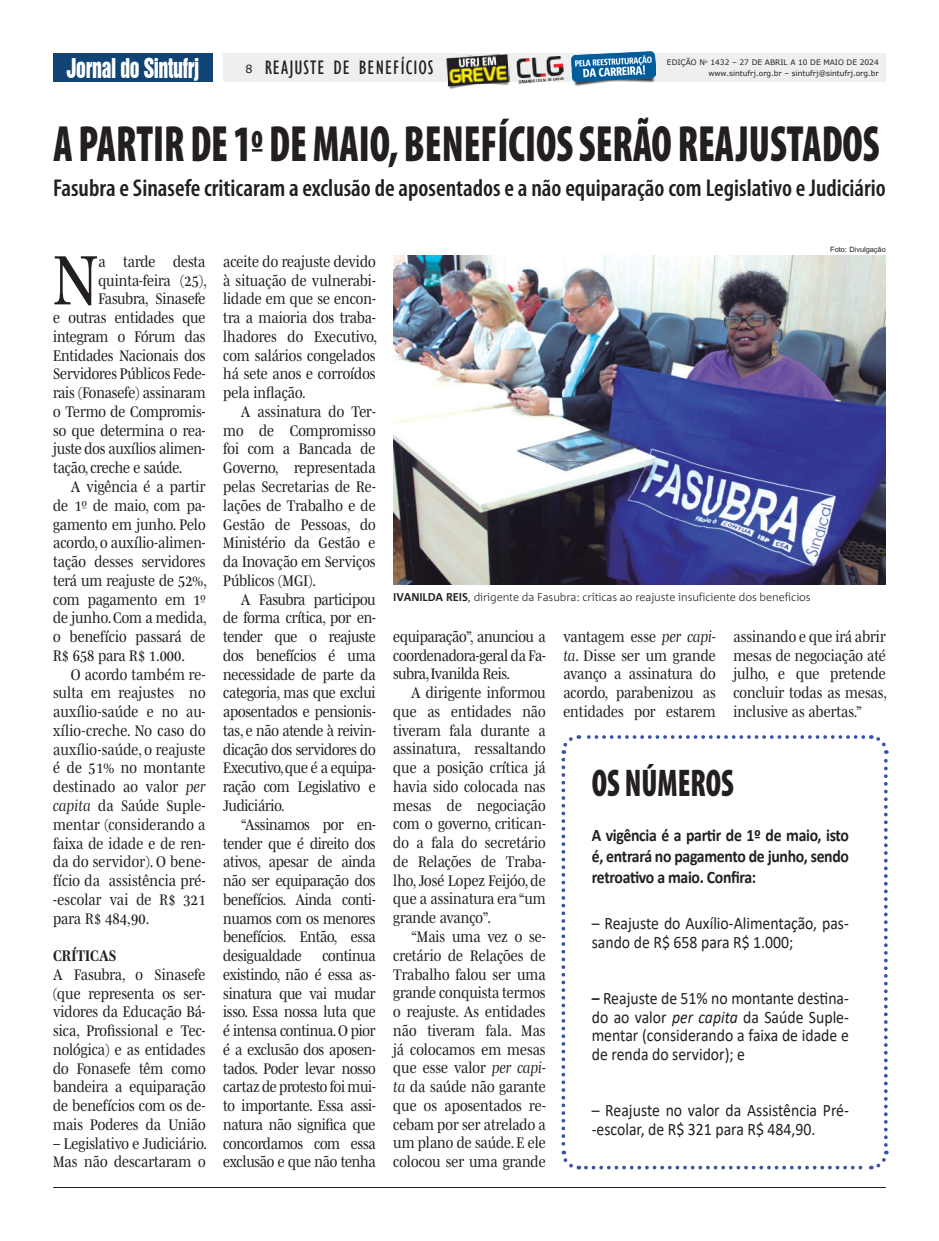
<style>
.page{position:relative;width:939px;height:1241px;background:#fff}
.page>*{position:absolute;margin:0;border:0;box-sizing:border-box;transform-origin:0 0}
.TEXTO_JORNAL_MENCKEN_STD{font:71.12px "Mencken Std";color:#231f20;scale:.9 1}
.Titulo_Miolo{font:900 condensed 51.25px "Myriad Pro";color:#231f20;scale:.8 1}
.Titulo_Miolo_2{font:900 condensed 38.75px "Myriad Pro";color:#231f20;scale:.8 1}
.t1{font:25px "Swiss 921 BT Regular A";letter-spacing:-.02em;color:#fff;scale:.8 1}
.Olho_Jornal{font:600 condensed 24.38px "Myriad Pro";color:#231f20}
.Cabeça_página{font:condensed 20px "Gill Sans";letter-spacing:.05em;color:#231f20}
.TEXTO_JORNAL_MENCKEN_STD-2{font:17.5px/18.8px "Calibri";color:#231f20;scale:.9 1}
.TEXTO_JORNAL_MENCKEN_STD-3{font:700 17.5px/21px "Calibri";letter-spacing:-.02em;color:#231f20;text-align:justify;scale:.9 1}
.TEXTO_JORNAL_MENCKEN_STD-4{font:15.62px/18.8px "Mencken Std";letter-spacing:-.01em;color:#231f20;text-align:justify;scale:.9 1}
.TEXTO_JORNAL_MENCKEN_STD-5{font:700 15.62px "Mencken Std";color:#231f20;scale:.9 1}
.legenda{font:300 11.25px "Corpid";letter-spacing:-.01em;color:#231f20}
.credito{font:11.25px "Browallia New";color:#231f20}
.t2{font:7.5px "Verdana";color:#231f20}
.s1{font-family:"Verdana";font-stretch:normal;font-size:11.25px}
.s2{font-style:italic}
.s3{font-weight:700}
</style>
<div class="page">
<hr style="left:53px;top:1186px;width:833px;height:1px;background:#231f20">
<div style="left:223px;top:53px;width:663px;height:28px;background:#eeefef"></div>
<div style="left:53px;top:53px;width:160px;height:28px;background:#104474"></div>
<svg style="left:561px;top:759px;width:18px;height:411px"></svg>
<svg style="left:586px;top:1150px;width:303px;height:20px"></svg>
<svg style="left:870px;top:735px;width:19px;height:409px"></svg>
<svg style="left:561px;top:735px;width:302px;height:18px"></svg>
<img style="left:393px;top:255px;width:493px;height:329px">
<svg style="left:252px;top:149px;width:10px;height:2px"></svg>
<img style="left:446px;top:54px;width:64px;height:35px">
<img style="left:572px;top:51px;width:84px;height:35px">
<img style="left:516px;top:56px;width:48px;height:28px">
<h3 class="t1" style="left:67px;top:51px;width:167px">Jornal do Sintufrj</h3>
<p class="Cabeça_página" style="left:246px;top:56px;width:190px"><span class="s1">8</span> REAJUSTE DE BENEFÍCIOS</p>
<p class="t2" style="left:667px;top:57px;width:213px">EDIÇÃO N<sup>o</sup> 1432 – 27 DE ABRIL A 10 DE MAIO DE 2024</p>
<p class="t2" style="left:708px;top:68px;width:172px">www.sintufrj.org.br – sintufrj@sintufrj.org.br</p>
<p class="Titulo_Miolo" style="left:54px;top:115px;width:1034px">A PARTIR DE 1º DE MAIO, BENEFÍCIOS SERÃO REAJUSTADOS</p>
<p class="Olho_Jornal" style="left:53px;top:175px;width:834px">Fasubra e Sinasefe criticaram a exclusão de aposentados e a não equiparação com Legislativo e Judiciário</p>
<p class="TEXTO_JORNAL_MENCKEN_STD" style="left:53px;top:239px;width:52px">N</p>
<p class="TEXTO_JORNAL_MENCKEN_STD-4" style="left:98px;top:252px;width:121px">a tarde desta</p>
<p class="TEXTO_JORNAL_MENCKEN_STD-4" style="left:98px;top:270px;width:122px">quinta-feira (25),</p>
<p class="TEXTO_JORNAL_MENCKEN_STD-4" style="left:98px;top:289px;width:121px">Fasubra, Sinasefe</p>
<p class="TEXTO_JORNAL_MENCKEN_STD-4" style="left:53px;top:308px;width:171px">e outras entidades que</p>
<p class="TEXTO_JORNAL_MENCKEN_STD-4" style="left:53px;top:327px;width:171px">integram o Fórum das</p>
<p class="TEXTO_JORNAL_MENCKEN_STD-4" style="left:53px;top:345px;width:171px">Entidades Nacionais dos</p>
<p class="TEXTO_JORNAL_MENCKEN_STD-4" style="left:53px;top:364px;width:171px">Servidores Públicos Fede-</p>
<p class="TEXTO_JORNAL_MENCKEN_STD-4" style="left:53px;top:383px;width:171px">rais (Fonasefe) assinaram</p>
<p class="TEXTO_JORNAL_MENCKEN_STD-4" style="left:53px;top:402px;width:171px">o Termo de Compromis-</p>
<p class="TEXTO_JORNAL_MENCKEN_STD-4" style="left:53px;top:420px;width:171px">so que determina o rea-</p>
<p class="TEXTO_JORNAL_MENCKEN_STD-4" style="left:53px;top:439px;width:171px">juste dos auxílios alimen-</p>
<p class="TEXTO_JORNAL_MENCKEN_STD-4" style="left:53px;top:458px;width:145px">tação, creche e saúde.</p>
<p class="TEXTO_JORNAL_MENCKEN_STD-4" style="left:53px;top:477px;width:172px;text-indent:18px">A vigência é a partir de 1º de maio, com pa&shy;gamento em junho. Pelo acordo, o auxílio-alimen&shy;tação desses servidores terá um reajuste de 52%, com pagamento em 1º de junho. Com a medida, o benefício passará de R$ 658 para R$ 1.000.</p>
<p class="TEXTO_JORNAL_MENCKEN_STD-4" style="left:53px;top:664px;width:171px;text-indent:18px">O acordo também re&shy;sulta em reajustes no auxílio-saúde e no au&shy;xílio-creche. No caso do auxílio-saúde, o reajuste é de 51% no montante destinado ao valor <span class="s2">per capita</span> da Saúde Suple&shy;mentar (considerando a faixa de idade e de ren&shy;da do servidor). O bene&shy;fício da assistência pré--escolar vai de R$ 321 para R$ 484,90.</p>
<p class="TEXTO_JORNAL_MENCKEN_STD-5" style="left:53px;top:946px;width:72px">CRÍTICAS</p>
<p class="TEXTO_JORNAL_MENCKEN_STD-4" style="left:53px;top:964px;width:171px">A Fasubra, o Sinasefe (que representa os ser&shy;vidores da Educação Bá&shy;sica, Profissional e Tec&shy;nológica) e as entidades do Fonasefe têm como bandeira a equiparação de benefícios com os de&shy;mais Poderes da União</p>
<p class="TEXTO_JORNAL_MENCKEN_STD-4" style="left:53px;top:1133px;width:172px">– Legislativo e Judiciário.<br>Mas não descartaram o</p>
<p class="TEXTO_JORNAL_MENCKEN_STD-4" style="left:223px;top:252px;width:172px">aceite do reajuste devido à situação de vulnerabi&shy;lidade em que se encon&shy;tra a maioria dos traba&shy;lhadores do Executivo, com salários congelados há sete anos e corroídos pela inflação.</p>
<p class="TEXTO_JORNAL_MENCKEN_STD-4" style="left:223px;top:402px;width:171px;text-indent:18px">A assinatura do Ter&shy;mo de Compromisso foi com a Bancada de Governo, representada pelas Secretarias de Re&shy;lações de Trabalho e de Gestão de Pessoas, do Ministério da Gestão e da Inovação em Serviços Públicos (MGI).</p>
<p class="TEXTO_JORNAL_MENCKEN_STD-4" style="left:223px;top:589px;width:171px;text-indent:18px">A Fasubra participou de forma crítica, por en&shy;tender que o reajuste dos benefícios é uma necessidade de parte da categoria, mas que exclui aposentados e pensionis&shy;tas, e não atende à reivin&shy;dicação dos servidores do Executivo, que é a equipa&shy;ração com Legislativo e Judiciário.</p>
<p class="TEXTO_JORNAL_MENCKEN_STD-4" style="left:223px;top:814px;width:171px;text-indent:18px">“Assinamos por en&shy;tender que é direito dos ativos, apesar de ainda não ser equiparação dos benefícios. Ainda conti&shy;nuamos com os menores benefícios. Então, essa desigualdade</p>
<p class="TEXTO_JORNAL_MENCKEN_STD-4" style="left:223px;top:945px;width:171px;text-indent:99px">continua existindo, não é essa as&shy;sinatura que vai mudar isso. Essa nossa luta que é intensa continua. O pior é a exclusão dos aposen&shy;tados. Poder levar nosso cartaz de protesto foi mui&shy;to importante. Essa assi&shy;natura não significa que concordamos com essa exclusão e que não tenha</p>
<p class="credito" style="left:830px;top:242px;width:57px">Foto: Divulgação</p>
<p class="legenda" style="left:393px;top:590px;width:419px"><span class="s3">IVANILDA REIS</span>, dirigente da Fasubra: críticas ao reajuste insuficiente dos benefícios</p>
<p class="TEXTO_JORNAL_MENCKEN_STD-4" style="left:393px;top:626px;width:171px">equiparação”, anunciou a coordenadora-geral da Fa&shy;subra, Ivanilda Reis.</p>
<p class="TEXTO_JORNAL_MENCKEN_STD-4" style="left:393px;top:683px;width:171px;text-indent:18px">A dirigente informou que as entidades não tiveram fala durante a assinatura, ressaltando que a posição crítica já havia sido colocada nas mesas de negociação com o governo, critican&shy;do a fala do secretário de Relações de Traba&shy;lho, José Lopez Feijóo, de que a assinatura era “um grande avanço”.</p>
<p class="TEXTO_JORNAL_MENCKEN_STD-4" style="left:393px;top:926px;width:171px;text-indent:18px">“Mais uma vez o se&shy;cretário de Relações de Trabalho falou ser uma grande conquista termos o reajuste. As entidades não tiveram fala. Mas já colocamos em mesas que esse valor <span class="s2">per capi&shy;ta</span> da saúde não garante que os aposentados re&shy;cebam por ser atrelado a um plano de saúde. E ele colocou ser uma grande</p>
<p class="TEXTO_JORNAL_MENCKEN_STD-4" style="left:563px;top:626px;width:171px">vantagem esse <span class="s2">per capi&shy;ta</span>. Disse ser um grande avanço a assinatura do acordo, parabenizou as entidades por estarem</p>
<p class="TEXTO_JORNAL_MENCKEN_STD-4" style="left:733px;top:626px;width:172px">assinando e que irá abrir mesas de negociação até julho, e que pretende concluir todas as mesas, inclusive as abertas.”</p>
<p class="Titulo_Miolo_2" style="left:592px;top:761px;width:179px">OS NÚMEROS</p>
<p class="TEXTO_JORNAL_MENCKEN_STD-3" style="left:592px;top:824px;width:287px">A vigência é a partir de 1º de maio, isto é, entrará no pagamento de junho, sendo retroativo a maio. Confira:</p>
<p class="TEXTO_JORNAL_MENCKEN_STD-2" style="left:592px;top:913px;width:287px">– Reajuste do Auxílio-Alimentação, pas&shy;sando de R$ 658 para R$ 1.000;</p>
<p class="TEXTO_JORNAL_MENCKEN_STD-2" style="left:592px;top:988px;width:287px;text-align:justify"><span class="s3">–</span> Reajuste de 51% no montante destina&shy;do ao valor <span class="s2">per capita</span> da Saúde Suple&shy;mentar (considerando a faixa de idade e de renda do servidor); e</p>
<p class="TEXTO_JORNAL_MENCKEN_STD-2" style="left:592px;top:1100px;width:287px">– Reajuste no valor da Assistência Pré--escolar, de R$ 321 para R$ 484,90.</p>
</div>
